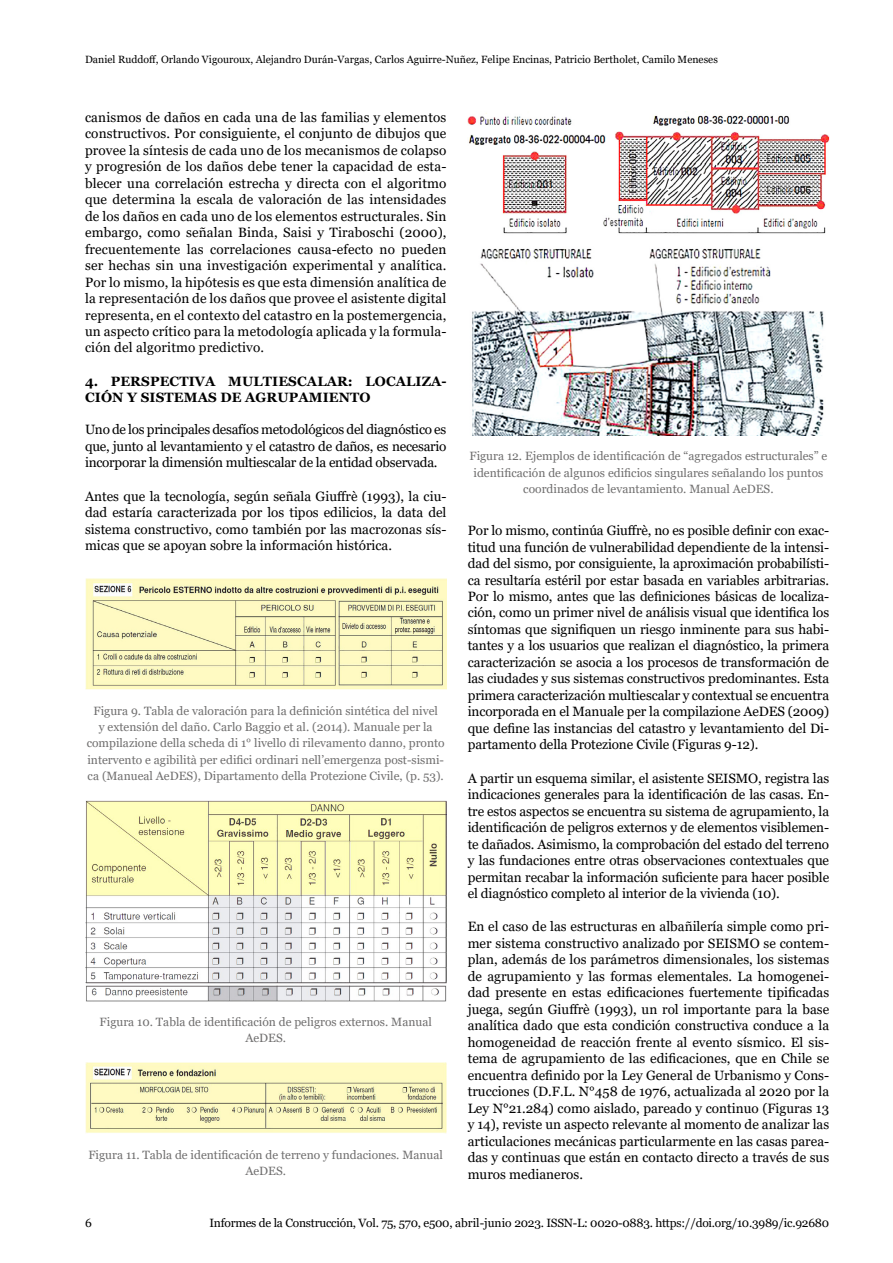
<style>
.page{position:relative;width:893px;height:1263px;background:#fff}
.page>*{position:absolute;margin:0;border:0;box-sizing:border-box;transform-origin:0 0}
.TEXTO_BASE{font:13.5px/16.5px "Georgia";letter-spacing:-.005em;color:#000;text-align:justify}
.LADILLO_01{font:700 13.5px/16.2px "Georgia";letter-spacing:.01em;color:#000}
.TIT_FIG{font:12px/16.5px "Georgia";color:#706f6f;text-align:center}
.t1{font:12px "Georgia";letter-spacing:-.02em;color:#000}
.t2{font:10.5px "Georgia";color:#000}
</style>
<div class="page">
<img style="left:85px;top:578px;width:361px;height:111px">
<img style="left:85px;top:800px;width:361px;height:201px">
<img style="left:85px;top:1062px;width:361px;height:71px">
<img style="left:468px;top:112px;width:361px;height:323px">
<p class="t2" style="left:85px;top:53px;width:634px">Daniel Ruddoff, Orlando Vigouroux, Alejandro Durán-Vargas, Carlos Aguirre-Nuñez, Felipe Encinas, Patricio Bertholet, Camilo Meneses</p>
<p class="TEXTO_BASE" style="left:85px;top:109px;width:363px">canismos de daños en cada una de las familias y elementos constructivos. Por consiguiente, el conjunto de dibujos que provee la síntesis de cada uno de los mecanismos de colapso y progresión de los daños debe tener la capacidad de esta&shy;blecer una correlación estrecha y directa con el algoritmo que determina la escala de valoración de las intensidades de los daños en cada uno de los elementos estructurales. Sin embargo, como señalan Binda, Saisi y Tiraboschi (2000), frecuentemente las correlaciones causa-efecto no pueden ser hechas sin una investigación experimental y analítica.<br>Por lo mismo, la hipótesis es que esta dimensión analítica de la representación de los daños que provee el asistente digital representa, en el contexto del catastro en la postemergencia, un aspecto crítico para la metodología aplicada y la formula&shy;ción del algoritmo predictivo.</p>
<p class="LADILLO_01" style="left:85px;top:373px;width:363px">4. PERSPECTIVA MULTIESCALAR: LOCALIZA-<br>CIÓN Y SISTEMAS DE AGRUPAMIENTO</p>
<p class="TEXTO_BASE" style="left:85px;top:422px;width:363px">Uno de los principales desafíos metodológicos del diagnóstico es que, junto al levantamiento y el catastro de daños, es necesario incorporar la dimensión multiescalar de la entidad observada.</p>
<p class="TEXTO_BASE" style="left:85px;top:488px;width:363px">Antes que la tecnología, según señala Giuffrè (1993), la ciu&shy;dad estaría caracterizada por los tipos edilicios, la data del sistema constructivo, como también por las macrozonas sís&shy;micas que se apoyan sobre la información histórica.</p>
<p class="TIT_FIG" style="left:87px;top:702px;width:360px">Figura 9. Tabla de valoración para la definición sintética del nivel<br>y extensión del daño. Carlo Baggio et al. (2014). Manuale per la compilazione della scheda di 1° livello di rilevamento danno, pronto intervento e agibilità per edifici ordinari nell’emergenza post-sismi&shy;ca (Manueal AeDES), Dipartamento della Protezione Civile, (p. 53).</p>
<p class="TIT_FIG" style="left:100px;top:1014px;width:334px">Figura 10. Tabla de identificación de peligros externos. Manual<br>AeDES.</p>
<p class="TIT_FIG" style="left:88px;top:1146px;width:356px">Figura 11. Tabla de identificación de terreno y fundaciones. Manual<br>AeDES.</p>
<p class="TIT_FIG" style="left:469px;top:448px;width:359px">Figura 12. Ejemplos de identificación de “agregados estructurales” e identificación de algunos edificios singulares señalando los puntos coordinados de levantamiento. Manual AeDES.</p>
<p class="TEXTO_BASE" style="left:468px;top:522px;width:363px">Por lo mismo, continúa Giuffrè, no es posible definir con exac&shy;titud una función de vulnerabilidad dependiente de la intensi&shy;dad del sismo, por consiguiente, la aproximación probabilísti&shy;ca resultaría estéril por estar basada en variables arbitrarias.<br>Por lo mismo, antes que las definiciones básicas de localiza&shy;ción, como un primer nivel de análisis visual que identifica los síntomas que signifiquen un riesgo inminente para sus habi&shy;tantes y a los usuarios que realizan el diagnóstico, la primera caracterización se asocia a los procesos de transformación de las ciudades y sus sistemas constructivos predominantes. Esta primera caracterización multiescalar y contextual se encuentra incorporada en el Manuale per la compilazione AeDES (2009) que define las instancias del catastro y levantamiento del Di&shy;partamento della Protezione Civile (Figuras 9-12).</p>
<p class="TEXTO_BASE" style="left:468px;top:770px;width:363px">A partir un esquema similar, el asistente SEISMO, registra las indicaciones generales para la identificación de las casas. En&shy;tre estos aspectos se encuentra su sistema de agrupamiento, la identificación de peligros externos y de elementos visiblemen&shy;te dañados. Asimismo, la comprobación del estado del terreno y las fundaciones entre otras observaciones contextuales que permitan recabar la información suficiente para hacer posible el diagnóstico completo al interior de la vivienda (10).</p>
<p class="TEXTO_BASE" style="left:468px;top:919px;width:363px">En el caso de las estructuras en albañilería simple como pri&shy;mer sistema constructivo analizado por SEISMO se contem&shy;plan, además de los parámetros dimensionales, los sistemas de agrupamiento y las formas elementales. La homogenei&shy;dad presente en estas edificaciones fuertemente tipificadas juega, según Giuffrè (1993), un rol importante para la base analítica dado que esta condición constructiva conduce a la homogeneidad de reacción frente al evento sísmico. El sis&shy;tema de agrupamiento de las edificaciones, que en Chile se encuentra definido por la Ley General de Urbanismo y Cons&shy;trucciones (D.F.L. N°458 de 1976, actualizada al 2020 por la Ley N°21.284) como aislado, pareado y continuo (Figuras 13 y 14), reviste un aspecto relevante al momento de analizar las articulaciones mecánicas particularmente en las casas parea&shy;das y continuas que están en contacto directo a través de sus muros medianeros.</p>
<p class="t1" style="left:85px;top:1215px;width:8px">6</p>
<p class="t1" style="left:209px;top:1215px;width:621px">Informes de la Construcción, Vol. 75, 570, e500, abril-junio 2023. ISSN-L: 0020-0883. https://doi.org/10.3989/ic.92680</p>
</div>
